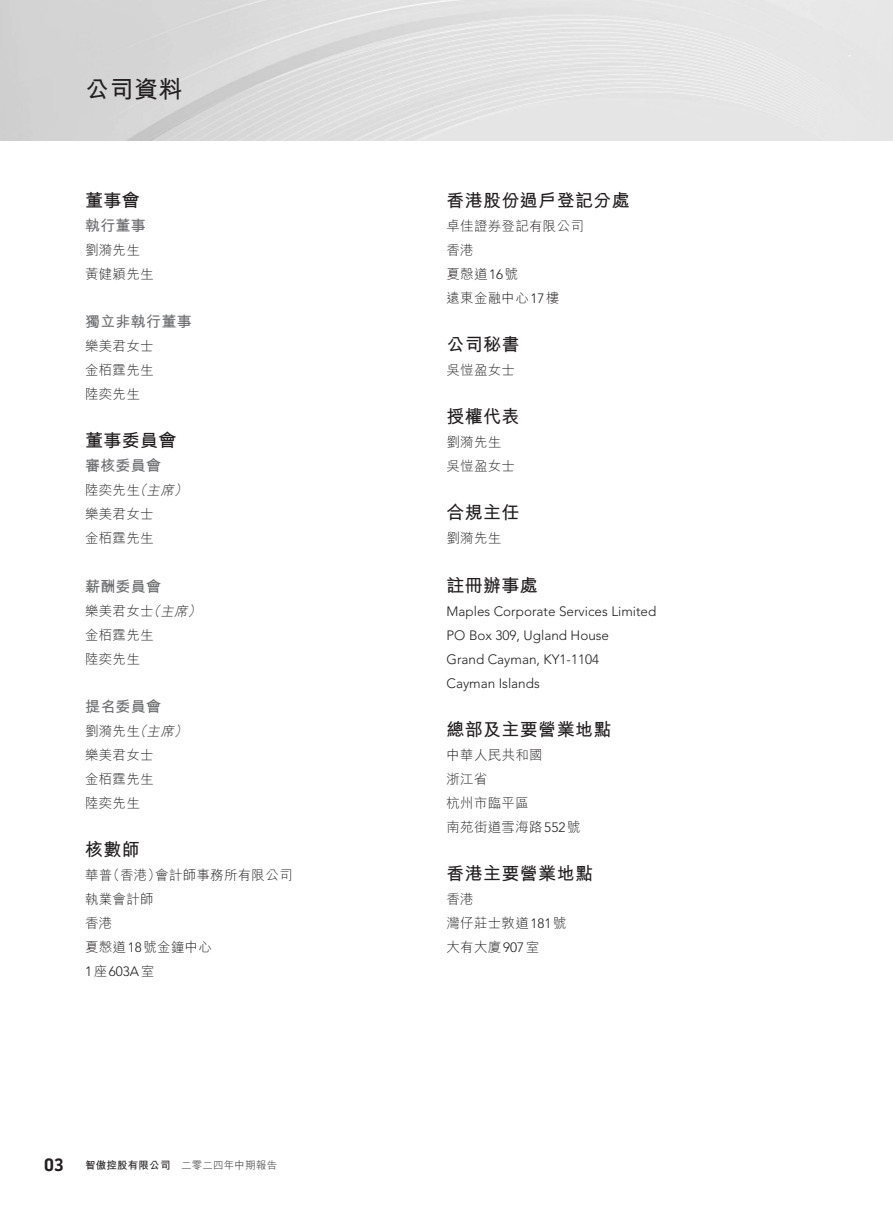
<style>
.page{position:relative;width:893px;height:1212px;background:#fff}
.page>*{position:absolute;margin:0;border:0;box-sizing:border-box;transform-origin:0 0}
.t1{font:700 24px "M Hei HK";color:#231f20}
._01_H1{font:700 18px "M Hei HK";letter-spacing:.02em;color:#231f20}
.t2{font:700 18px "Battersea";color:#231f20}
._02_H2{font:700 15px "M Hei HK";letter-spacing:.02em;color:#6c6d70}
._00_txt{font:300 13.5px "M Hei HK";letter-spacing:.02em;color:#231f20}
._00_txt-2{font:300 13.5px "Avenir LT Std";color:#231f20}
._00_txt-3{font:italic 300 13.5px "M Hei HK";color:#231f20}
.t3{font:300 10.5px "M Hei HK";letter-spacing:.02em;color:#231f20}
.t4{font:700 10.5px "M Hei HK";letter-spacing:.02em;color:#231f20}
.s1{font-family:"Avenir LT Std"}
.s2{font-family:"M Hei HK"}
</style>
<div class="page">
<p class="t1" style="left:85px;top:72px;width:99px">公司資料</p>
<p class="_01_H1" style="left:85px;top:188px;width:56px">董事會</p>
<p class="_02_H2" style="left:85px;top:215px;width:62px">執行董事</p>
<p class="_00_txt" style="left:85px;top:244px;width:56px">劉漪先生</p>
<p class="_00_txt" style="left:85px;top:268px;width:70px">黃健穎先生</p>
<p class="_02_H2" style="left:85px;top:311px;width:108px">獨立非執行董事</p>
<p class="_00_txt" style="left:85px;top:340px;width:70px">樂美君女士</p>
<p class="_00_txt" style="left:85px;top:364px;width:70px">金栢霆先生</p>
<p class="_00_txt" style="left:85px;top:388px;width:56px">陸奕先生</p>
<p class="_01_H1" style="left:85px;top:428px;width:93px">董事委員會</p>
<p class="_02_H2" style="left:85px;top:455px;width:78px">審核委員會</p>
<p class="_00_txt-3" style="left:174px;top:484px;width:18px">(</p>
<p class="_00_txt-3" style="left:133px;top:484px;width:18px">（</p>
<p class="_00_txt" style="left:85px;top:484px;width:56px">陸奕先生</p>
<p class="_00_txt" style="left:85px;top:508px;width:70px">樂美君女士</p>
<p class="_00_txt" style="left:85px;top:532px;width:70px">金栢霆先生</p>
<p class="_02_H2" style="left:85px;top:575px;width:78px">薪酬委員會</p>
<p class="_00_txt-3" style="left:147px;top:484px;width:32px">主席</p>
<p class="_00_txt" style="left:85px;top:604px;width:70px">樂美君女士</p>
<p class="_00_txt" style="left:85px;top:628px;width:70px">金栢霆先生</p>
<p class="_00_txt" style="left:85px;top:652px;width:56px">陸奕先生</p>
<p class="_02_H2" style="left:85px;top:695px;width:78px">提名委員會</p>
<p class="_00_txt-3" style="left:147px;top:604px;width:18px">（</p>
<p class="_00_txt-3" style="left:188px;top:604px;width:18px">(</p>
<p class="_00_txt-3" style="left:160px;top:604px;width:32px">主席</p>
<p class="_00_txt-3" style="left:133px;top:724px;width:18px">（</p>
<p class="_00_txt-3" style="left:174px;top:724px;width:18px">(</p>
<p class="_00_txt" style="left:85px;top:724px;width:56px">劉漪先生</p>
<p class="_00_txt" style="left:85px;top:748px;width:70px">樂美君女士</p>
<p class="_00_txt" style="left:85px;top:772px;width:70px">金栢霆先生</p>
<p class="_00_txt" style="left:85px;top:796px;width:56px">陸奕先生</p>
<p class="_01_H1" style="left:85px;top:836px;width:56px">核數師</p>
<p class="_00_txt-3" style="left:147px;top:724px;width:32px">主席</p>
<p class="_00_txt" style="left:155px;top:868px;width:139px">會計師事務所有限公司</p>
<p class="_00_txt" style="left:107px;top:868px;width:56px">（香港）</p>
<p class="_00_txt" style="left:85px;top:868px;width:29px">華普</p>
<p class="_00_txt" style="left:85px;top:892px;width:70px">執業會計師</p>
<p class="_00_txt" style="left:85px;top:916px;width:29px">香港</p>
<p class="_00_txt" style="left:85px;top:940px;width:129px">夏愨道<span class="s1">18</span>號金鐘中心</p>
<p class="_00_txt-2" style="left:85px;top:963px;width:71px">1<span class="s2">座</span>603A<span class="s2">室</span></p>
<p class="t2" style="left:44px;top:1153px;width:21px">03</p>
<p class="t4" style="left:85px;top:1158px;width:87px">智傲控股有限公司</p>
<p class="t3" style="left:181px;top:1160px;width:98px">二零二四年中期報告</p>
<p class="_01_H1" style="left:446px;top:188px;width:185px">香港股份過戶登記分處</p>
<p class="_00_txt" style="left:446px;top:220px;width:139px">卓佳證券登記有限公司</p>
<p class="_00_txt" style="left:446px;top:244px;width:29px">香港</p>
<p class="_00_txt" style="left:446px;top:268px;width:73px">夏慤道<span class="s1">16</span>號</p>
<p class="_00_txt" style="left:446px;top:292px;width:115px">遠東金融中心<span class="s1">17</span>樓</p>
<p class="_01_H1" style="left:446px;top:332px;width:75px">公司秘書</p>
<p class="_00_txt" style="left:446px;top:364px;width:70px">吳愷盈女士</p>
<p class="_01_H1" style="left:446px;top:404px;width:75px">授權代表</p>
<p class="_00_txt" style="left:446px;top:436px;width:56px">劉漪先生</p>
<p class="_00_txt" style="left:446px;top:460px;width:70px">吳愷盈女士</p>
<p class="_01_H1" style="left:446px;top:500px;width:75px">合規主任</p>
<p class="_00_txt" style="left:446px;top:532px;width:56px">劉漪先生</p>
<p class="_01_H1" style="left:446px;top:572px;width:93px">註冊辦事處</p>
<p class="_00_txt-2" style="left:446px;top:603px;width:211px">Maples Corporate Services Limited</p>
<p class="_00_txt-2" style="left:446px;top:627px;width:164px">PO Box 309, Ugland House</p>
<p class="_00_txt-2" style="left:446px;top:651px;width:154px">Grand Cayman, KY1-1104</p>
<p class="_00_txt-2" style="left:446px;top:675px;width:95px">Cayman Islands</p>
<p class="_01_H1" style="left:446px;top:716px;width:166px">總部及主要營業地點</p>
<p class="_00_txt" style="left:446px;top:748px;width:98px">中華人民共和國</p>
<p class="_00_txt" style="left:446px;top:772px;width:43px">浙江省</p>
<p class="_00_txt" style="left:446px;top:796px;width:84px">杭州市臨平區</p>
<p class="_00_txt" style="left:446px;top:820px;width:136px">南苑街道雪海路<span class="s1">552</span>號</p>
<p class="_01_H1" style="left:446px;top:860px;width:148px">香港主要營業地點</p>
<p class="_00_txt" style="left:446px;top:892px;width:29px">香港</p>
<p class="_00_txt" style="left:446px;top:916px;width:122px">灣仔莊士敦道<span class="s1">181</span>號</p>
<p class="_00_txt" style="left:446px;top:940px;width:94px">大有大廈<span class="s1">907</span>室</p>
</div>
